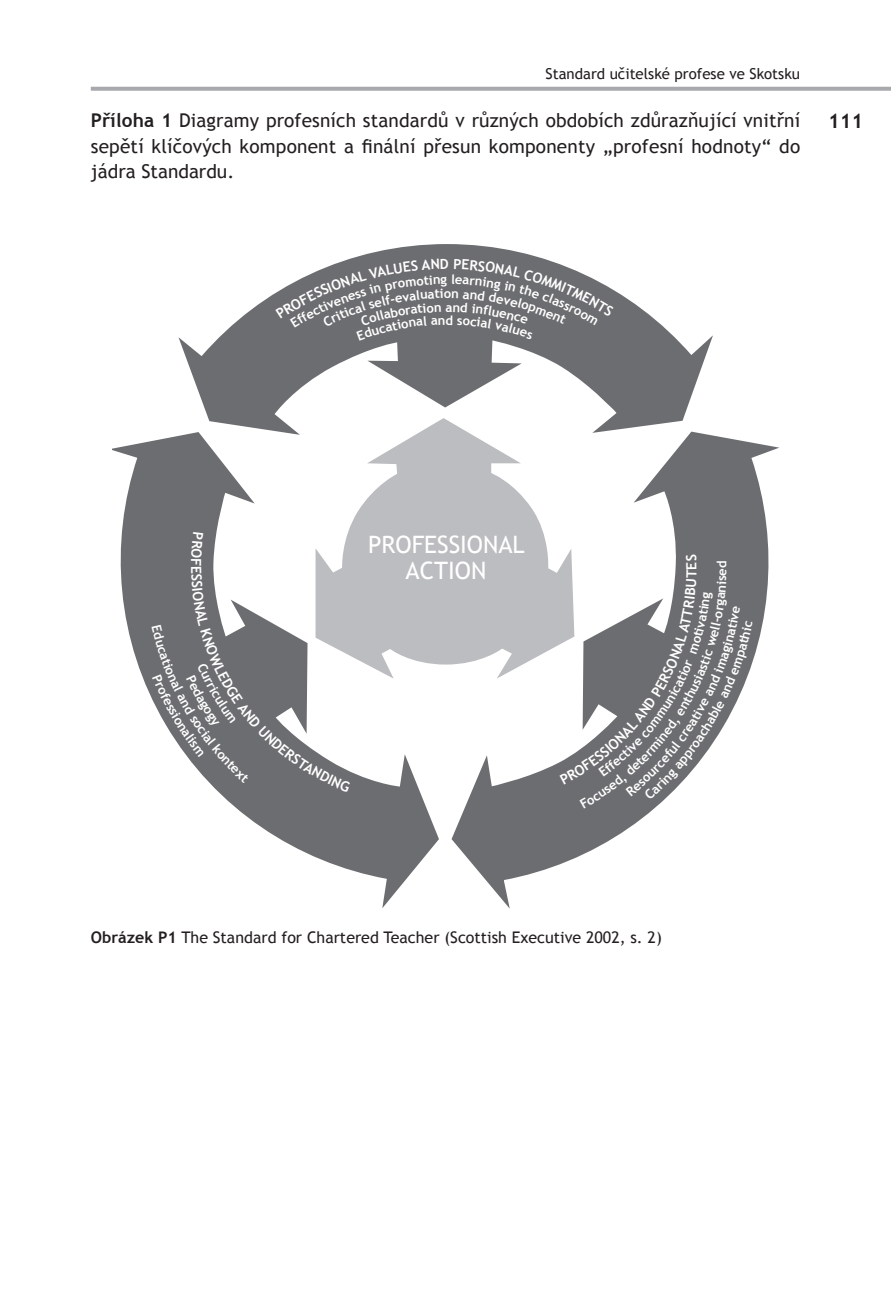
<style>
.page{position:relative;width:891px;height:1304px;background:#fff}
.page>*{position:absolute;margin:0;border:0;box-sizing:border-box;transform-origin:0 0}
.t1{font:24px/26px "Trebuchet MS";color:#fff;text-align:center}
.t2{font:700 20px "Trebuchet MS";color:#231f20}
.t3{font:19px/25.2px "Trebuchet MS";letter-spacing:.005em;color:#231f20}
.t4{font:16px "Trebuchet MS";color:#231f20}
.t5{font:15px "Trebuchet MS";color:#231f20}
.s1{font-weight:700}
</style>
<div class="page">
<svg style="left:91px;top:87px;width:799px;height:4px;fill:#a8a9ad"></svg>
<svg style="left:178px;top:244px;width:534px;height:188px"></svg>
<svg style="left:112px;top:432px;width:327px;height:476px"></svg>
<svg style="left:451px;top:432px;width:328px;height:477px"></svg>
<svg style="left:315px;top:418px;width:259px;height:261px;fill:#bcbdc0"></svg>
<svg style="left:275px;top:259px;width:339px;height:82px"></svg>
<svg style="left:559px;top:555px;width:193px;height:254px"></svg>
<svg style="left:152px;top:532px;width:199px;height:260px"></svg>
<p class="t5" style="left:545px;top:65px;width:256px">Standard učitelské profese ve Skotsku</p>
<p class="t3" style="left:91px;top:108px;width:710px"><span class="s1">Příloha 1</span> Diagramy profesních standardů v různých obdobích zdůrazňující vnitřní</p>
<p class="t2" style="left:827px;top:109px;width:37px">111</p>
<p class="t3" style="left:91px;top:134px;width:710px">sepětí klíčových komponent a finální přesun komponenty „profesní hodnoty“ do jádra Standardu.</p>
<p class="t1" style="left:368px;top:532px;width:158px">PROFESSIONAL<br>ACTION</p>
<p class="t4" style="left:91px;top:928px;width:572px"><span class="s1">Obrázek P1</span> The Standard for Chartered Teacher (Scottish Executive 2002, s. 2)</p>
</div>
